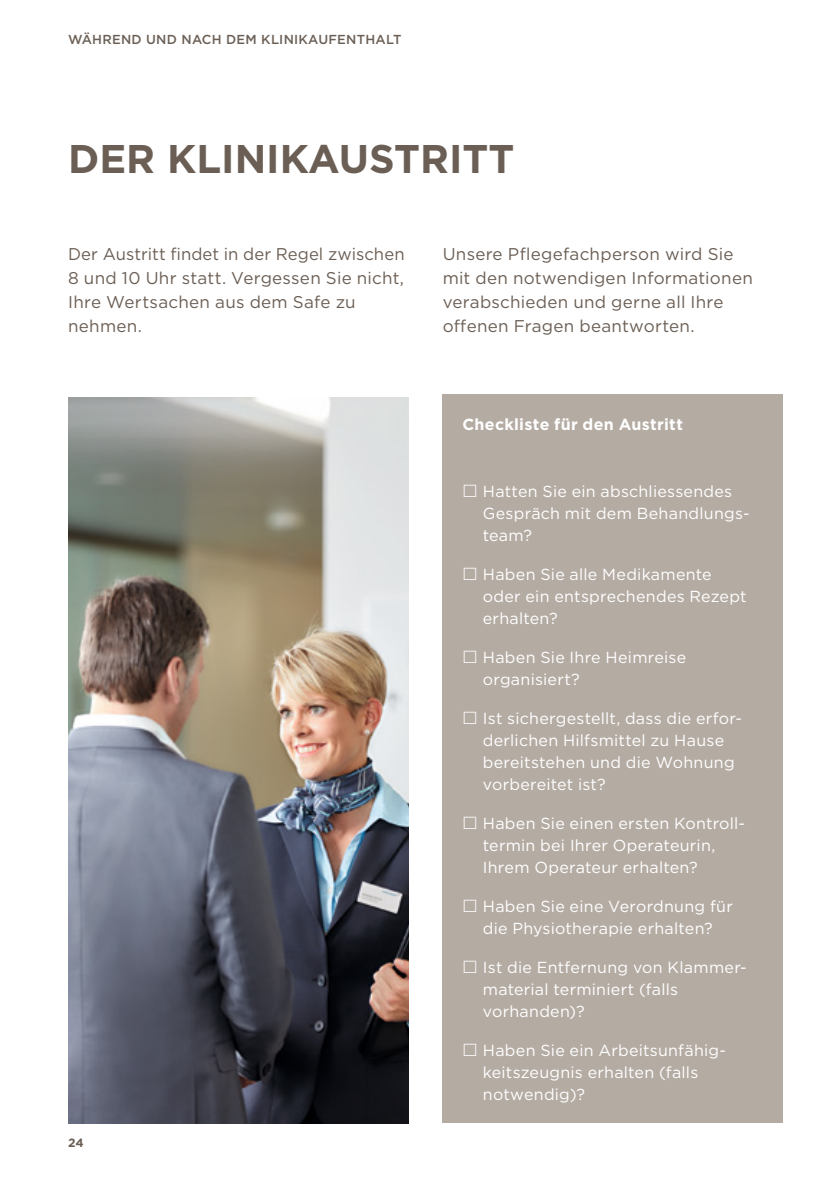
<style>
.page{position:relative;width:840px;height:1191px;background:#fff}
.page>*{position:absolute;margin:0;border:0;box-sizing:border-box;transform-origin:0 0}
.t1{font:700 40px "Gotham";color:#6b5f55}
.t2{font:17px/24px "Gotham";letter-spacing:.015em;color:#6b5f55}
.t3{font:16px/22px "Gotham";letter-spacing:.015em;color:#fff}
.t4{font:700 16px "Gotham";letter-spacing:.02em;color:#fff}
.t5{font:500 13px "Gotham";letter-spacing:.02em;color:#6b5f55}
.t6{font:700 12px "Gotham";color:#6b5f55}
</style>
<div class="page">
<img style="left:68px;top:397px;width:340px;height:726px">
<div style="left:442px;top:395px;width:340px;height:728px;background:#b4aba3"></div>
<p class="t5" style="left:68px;top:31px;width:335px">WÄHREND UND NACH DEM KLINIKAUFENTHALT</p>
<h1 class="t1" style="left:68px;top:132px;width:447px">DER KLINIKAUSTRITT</h1>
<p class="t2" style="left:68px;top:241px;width:338px">Der Austritt findet in der Regel zwischen<br>8 und 10 Uhr statt. Vergessen Sie nicht,<br>Ihre Wertsachen aus dem Safe zu nehmen.</p>
<p class="t2" style="left:442px;top:241px;width:311px">Unsere Pflegefachperson wird Sie mit den notwendigen Informationen verabschieden und gerne all Ihre offenen Fragen beantworten.</p>
<p class="t4" style="left:462px;top:414px;width:222px">Checkliste für den Austritt</p>
<p class="t6" style="left:68px;top:1134px;width:17px">24</p>
<p class="t3" style="left:482px;top:480px;width:268px">Hatten Sie ein abschliessendes<br>Gespräch mit dem Behandlungs&shy;team?</p>
<p class="t3" style="left:482px;top:563px;width:265px">Haben Sie alle Medikamente oder ein entsprechendes Rezept erhalten?</p>
<p class="t3" style="left:482px;top:646px;width:205px">Haben Sie Ihre Heimreise organisiert?</p>
<p class="t3" style="left:482px;top:707px;width:260px">Ist sichergestellt, dass die erfor&shy;derlichen Hilfsmittel zu Hause bereitstehen und die Wohnung vorbereitet ist?</p>
<p class="t3" style="left:482px;top:812px;width:264px">Haben Sie einen ersten Kontroll&shy;termin bei Ihrer Operateurin,<br>Ihrem Operateur erhalten?</p>
<p class="t3" style="left:482px;top:895px;width:251px">Haben Sie eine Verordnung für die Physiotherapie erhalten?</p>
<p class="t3" style="left:482px;top:956px;width:265px">Ist die Entfernung von Klammer&shy;material terminiert (falls vorhanden)?</p>
<p class="t3" style="left:482px;top:1039px;width:244px">Haben Sie ein Arbeitsunfähig&shy;keitszeugnis erhalten (falls notwendig)?</p>
</div>
